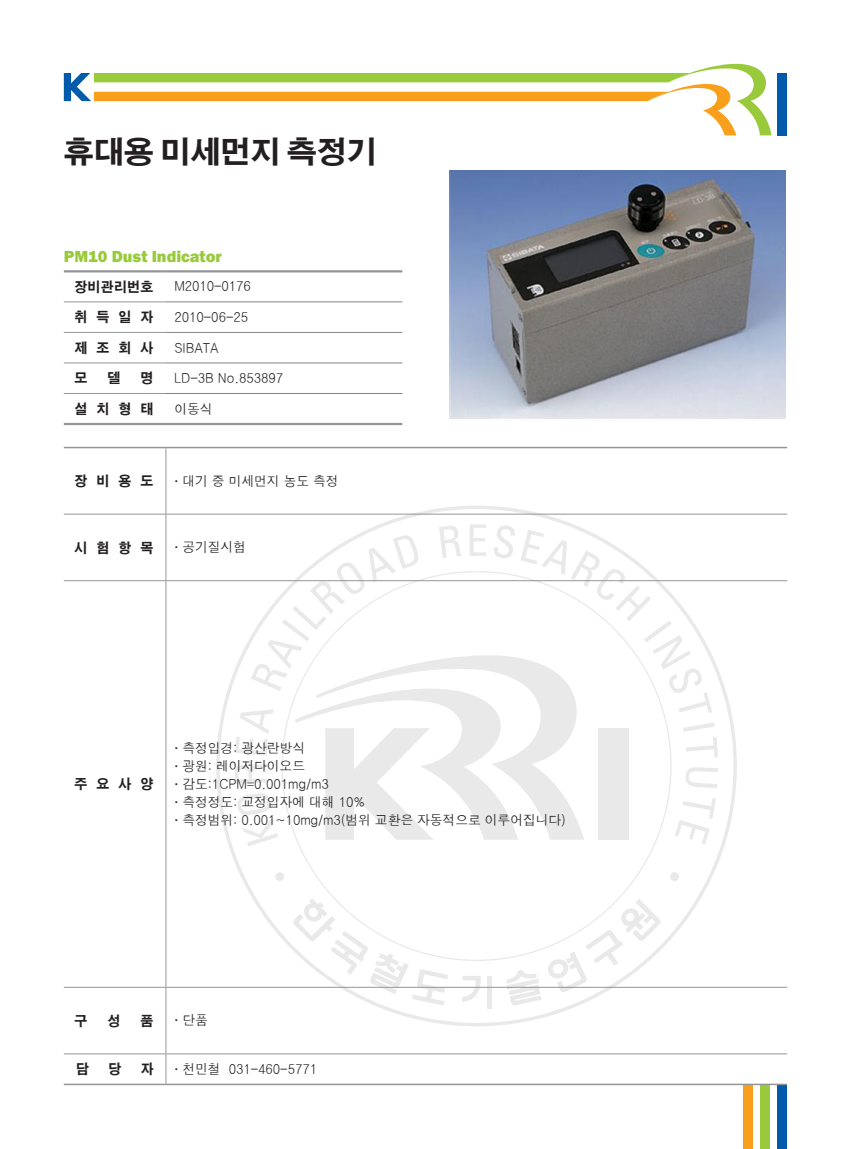
<style>
.page{position:relative;width:851px;height:1149px;background:#fff}
.page>*{position:absolute;margin:0;border:0;box-sizing:border-box;transform-origin:0 0}
.t1{font:700 30px "Adobe Gothic Std";color:#231f20}
.t2{font:800 16.5px "Franklin Gothic";color:#99ca3b}
.용도내용{font:13.5px "Haansoft Dotum";letter-spacing:-.01em;color:#231f20;scale:.95 1}
.모델명{font:13.5px "Haansoft Dotum";letter-spacing:-.01em;color:#231f20;scale:.95 1}
.장비관리번호{font:700 13.5px "Adobe Gothic Std";letter-spacing:.71em;color:#231f20;scale:.95 1}
</style>
<div class="page">
<svg style="left:462px;top:976px;width:18px;height:25px"></svg>
<div style="left:487px;top:975px;width:5px;height:32px;background:#e9e9e9"></div>
<svg style="left:293px;top:898px;width:155px;height:107px"></svg>
<svg style="left:506px;top:898px;width:155px;height:107px"></svg>
<div style="left:670px;top:872px;width:8px;height:8px;background:#e9e9e9;border-radius:50%"></div>
<div style="left:275px;top:872px;width:9px;height:8px;background:#e9e9e9;border-radius:50%"></div>
<svg style="left:234px;top:524px;width:484px;height:322px"></svg>
<svg style="left:316px;top:652px;width:268px;height:187px"></svg>
<div style="left:777px;top:1084px;width:10px;height:64px;background:#015aaa"></div>
<div style="left:760px;top:1084px;width:10px;height:64px;background:#99ca3b"></div>
<div style="left:743px;top:1084px;width:10px;height:64px;background:#f89f1c"></div>
<img style="left:449px;top:170px;width:336px;height:249px">
<div style="left:777px;top:73px;width:10px;height:63px;background:#015aaa"></div>
<svg style="left:64px;top:63px;width:707px;height:72px"></svg>
<hr style="left:64px;top:513px;width:102px;height:1px;background:#939598">
<hr style="left:64px;top:580px;width:102px;height:1px;background:#939598">
<hr style="left:166px;top:580px;width:621px;height:1px;background:#939598">
<hr style="left:64px;top:986px;width:102px;height:1px;background:#939598">
<hr style="left:166px;top:986px;width:621px;height:1px;background:#939598">
<hr style="left:166px;top:1053px;width:621px;height:1px;background:#939598">
<hr style="left:64px;top:1053px;width:102px;height:1px;background:#939598">
<hr style="left:166px;top:513px;width:621px;height:1px;background:#939598">
<hr style="left:166px;top:446px;width:621px;height:2px;background:#939598">
<hr style="left:166px;top:1083px;width:621px;height:1px;background:#939598">
<hr style="left:64px;top:446px;width:102px;height:2px;background:#939598">
<hr style="left:64px;top:1083px;width:102px;height:1px;background:#939598">
<hr style="left:165px;top:448px;width:1px;height:65px;background:#939598">
<hr style="left:165px;top:514px;width:1px;height:66px;background:#939598">
<hr style="left:165px;top:581px;width:1px;height:405px;background:#939598">
<hr style="left:165px;top:987px;width:1px;height:66px;background:#939598">
<hr style="left:165px;top:1053px;width:1px;height:30px;background:#939598">
<hr style="left:64px;top:301px;width:102px;height:1px;background:#939598">
<hr style="left:64px;top:332px;width:102px;height:1px;background:#939598">
<hr style="left:64px;top:362px;width:102px;height:1px;background:#939598">
<hr style="left:64px;top:393px;width:102px;height:1px;background:#939598">
<hr style="left:166px;top:301px;width:236px;height:1px;background:#808285">
<hr style="left:166px;top:332px;width:236px;height:1px;background:#808285">
<hr style="left:166px;top:362px;width:236px;height:1px;background:#808285">
<hr style="left:166px;top:393px;width:236px;height:1px;background:#808285">
<hr style="left:64px;top:270px;width:102px;height:2px;background:#939598">
<hr style="left:166px;top:270px;width:236px;height:2px;background:#939598">
<hr style="left:64px;top:423px;width:102px;height:2px;background:#939598">
<hr style="left:166px;top:423px;width:236px;height:2px;background:#939598">
<p class="t1" style="left:64px;top:133px;width:314px">휴대용 미세먼지 측정기</p>
<p class="t2" style="left:64px;top:246px;width:159px">PM10 Dust Indicator</p>
<p class="장비관리번호" style="left:74px;top:278px;width:84px">장비관리번호</p>
<p class="모델명" style="left:174px;top:279px;width:82px">M2010-0176</p>
<p class="장비관리번호" style="left:74px;top:309px;width:84px">취득일자</p>
<p class="모델명" style="left:174px;top:309px;width:79px">2010-06-25</p>
<p class="장비관리번호" style="left:74px;top:339px;width:84px">제조회사</p>
<p class="모델명" style="left:174px;top:340px;width:48px">SIBATA</p>
<p class="장비관리번호" style="left:74px;top:370px;width:15px">모</p>
<p class="장비관리번호" style="left:107px;top:370px;width:15px">델</p>
<p class="장비관리번호" style="left:140px;top:370px;width:15px">명</p>
<p class="모델명" style="left:174px;top:370px;width:116px">LD-3B No.853897</p>
<p class="장비관리번호" style="left:74px;top:400px;width:84px">설치형태</p>
<p class="모델명" style="left:174px;top:401px;width:42px">이동식</p>
<p class="장비관리번호" style="left:74px;top:472px;width:84px">장 비 용 도</p>
<p class="용도내용" style="left:174px;top:473px;width:174px">‧ 대기 중 미세먼지 농도 측정</p>
<p class="장비관리번호" style="left:74px;top:539px;width:84px">시 험 항 목</p>
<p class="용도내용" style="left:174px;top:539px;width:77px">‧ 공기질시험</p>
<p class="장비관리번호" style="left:74px;top:775px;width:84px">주 요 사 양</p>
<p class="용도내용" style="left:174px;top:740px;width:139px">‧ 측정입경: 광산란방식</p>
<p class="용도내용" style="left:174px;top:758px;width:139px">‧ 광원: 레이저다이오드</p>
<p class="용도내용" style="left:174px;top:776px;width:164px">‧ 감도:1CPM=0.001mg/m3</p>
<p class="용도내용" style="left:174px;top:794px;width:202px">‧ 측정정도: 교정입자에 대해 10%</p>
<p class="용도내용" style="left:174px;top:812px;width:413px">‧ 측정범위: 0.001~10mg/m3(범위 교환은 자동적으로 이루어집니다)</p>
<p class="장비관리번호" style="left:74px;top:1012px;width:15px">구</p>
<p class="장비관리번호" style="left:107px;top:1012px;width:15px">성</p>
<p class="장비관리번호" style="left:140px;top:1012px;width:15px">품</p>
<p class="용도내용" style="left:174px;top:1012px;width:37px">‧ 단품</p>
<p class="장비관리번호" style="left:76px;top:1060px;width:15px">담</p>
<p class="장비관리번호" style="left:108px;top:1060px;width:15px">당</p>
<p class="장비관리번호" style="left:141px;top:1060px;width:15px">자</p>
<p class="용도내용" style="left:174px;top:1061px;width:152px">‧ 천민철 031-460-5771</p>
</div>
